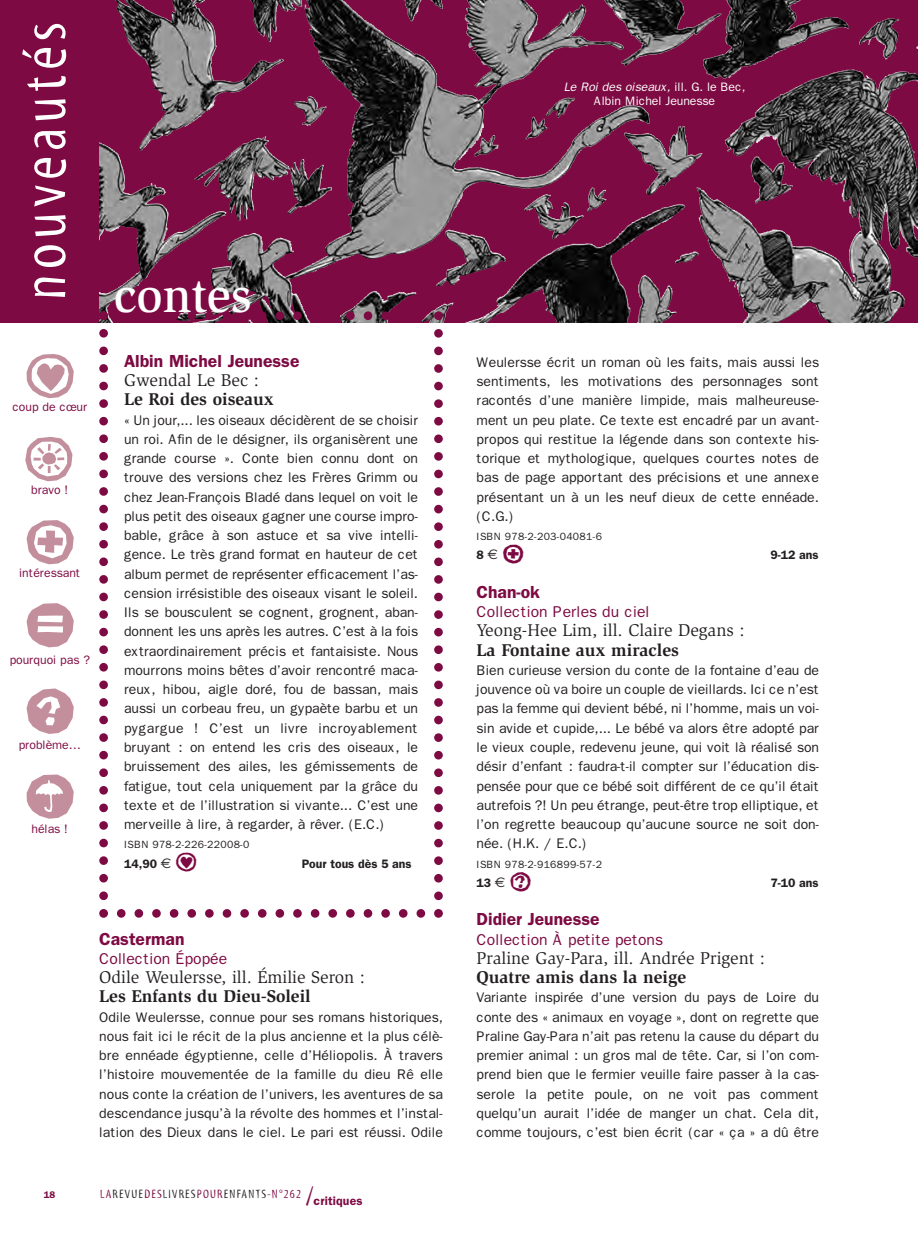
<style>
.page{position:relative;width:918px;height:1241px;background:#fff}
.page>*{position:absolute;margin:0;border:0;box-sizing:border-box;transform-origin:0 0}
.t1{font:82.08px/83px "Ale Signs White LL";color:#c38f9d}
.t2{font:82.08px/84.7px "Ale Signs Black LL";color:#c38f9d}
.t3{font:63px "Myriad Tilt";letter-spacing:.08em;color:#fff}
.t4{font:500 49px "Slimbach";color:#fff}
.t5{font:35px "Ale Signs White LL";color:#7d0a42}
.t6{font:17.5px/19.2px "Slimbach";color:#231f20}
.t7{font:600 17.5px/19.2px "Franklin Gothic";color:#7d0a42}
.t8{font:15.75px "Franklin Gothic";color:#7d0a42}
.t9{font:14px/19.2px "Franklin Gothic";letter-spacing:-.005em;color:#231f20;text-align:justify}
.t10{font:12.25px "Franklin Gothic";letter-spacing:-.005em;color:#7d0a42}
.t11{font:12.25px/14.7px "Franklin Gothic";letter-spacing:-.005em;color:#fff;text-align:center}
.t12{font:12.25px "Myriad Tilt";letter-spacing:.1em;color:#231f20}
.t13{font:600 12.25px "Franklin Gothic";color:#231f20}
.t14{font:10.5px "Franklin Gothic";letter-spacing:.03em;color:#231f20}
.t15{font:600 9.62px "Franklin Gothic";color:#7d0a42}
.s1{font-family:"Slimbach";font-weight:400;color:#231f20}
.s2{font-family:"Slimbach";font-weight:700;color:#231f20}
.s3{font-family:"Euro Sans";font-weight:400;font-size:14px}
.s4{font-weight:700}
.s5{color:#7d0a42}
.s6{font-size:26.25px;color:#7d0a42}
.s7{font-family:"Franklin Gothic";font-weight:600;color:#7d0a42}
.s8{font-style:italic}
</style>
<div class="page">
<svg style="left:0;top:0;width:918px;height:322px;background:#712c4d"></svg>
<img style="left:239px;top:0;width:63px;height:42px">
<svg style="left:99px;top:311px;width:344px;height:606px"></svg>
<p class="t3" style="left:21px;top:300px;width:280px;rotate:-90deg">nouveautés</p>
<p class="t1" style="left:23px;top:329px;width:55px">B o</p>
<p class="t10" style="left:31px;top:483px;width:39px">bravo !</p>
<p class="t10" style="left:12px;top:400px;width:76px">coup de cœur</p>
<p class="t1" style="left:23px;top:495px;width:55px">U</p>
<p class="t10" style="left:19px;top:566px;width:63px">intéressant</p>
<p class="t2" style="left:23px;top:577px;width:55px">a</p>
<p class="t10" style="left:10px;top:652px;width:82px">pourquoi pas ?</p>
<p class="t2" style="left:23px;top:664px;width:55px">g<br>R</p>
<p class="t10" style="left:32px;top:822px;width:38px">hélas !</p>
<p class="t10" style="left:19px;top:737px;width:64px">problème…</p>
<p class="t4" style="left:114px;top:276px;width:139px">contes</p>
<p class="t7" style="left:124px;top:351px;width:177px">Albin Michel Jeunesse<br><span class="s1">Gwendal Le Bec :<br></span><span class="s2">Le Roi des oiseaux</span></p>
<p class="t9" style="left:124px;top:410px;width:296px">« Un jour,... les oiseaux décidèrent de se choisir un roi. Afin de le désigner, ils organisèrent une grande course ». Conte bien connu dont on trouve des versions chez les Frères Grimm ou chez Jean-François Bladé dans lequel on voit le plus petit des oiseaux gagner une course impro&shy;bable, grâce à son astuce et sa vive intelli&shy;gence. Le très grand format en hauteur de cet album permet de représenter efficacement l’as&shy;cension irrésistible des oiseaux visant le soleil.<br>Ils se bousculent se cognent, grognent, aban&shy;donnent les uns après les autres. C’est à la fois extraordinairement précis et fantaisiste. Nous mourrons moins bêtes d’avoir rencontré maca&shy;reux, hibou, aigle doré, fou de bassan, mais aussi un corbeau freu, un gypaète barbu et un pygargue ! C’est un livre incroyablement bruyant : on entend les cris des oiseaux, le bruissement des ailes, les gémissements de fatigue, tout cela uniquement par la grâce du texte et de l’illustration si vivante... C’est une merveille à lire, à regarder, à rêver. (E.C.)</p>
<p class="t14" style="left:124px;top:838px;width:127px">ISBN 978-2-226-22008-0</p>
<p class="t13" style="left:124px;top:856px;width:49px">14,90 <span class="s3">€</span></p>
<p class="t5" style="left:175px;top:839px;width:24px">B</p>
<p class="t13" style="left:302px;top:856px;width:111px">Pour tous dès 5 ans</p>
<p class="t15" style="left:44px;top:1188px;width:13px">18</p>
<p class="t7" style="left:99px;top:928px;width:87px">Casterman</p>
<p class="t8" style="left:99px;top:949px;width:130px">Collection Épopée</p>
<p class="t6" style="left:99px;top:968px;width:267px">Odile Weulersse, ill. Émilie Seron :<br><span class="s4">Les Enfants du Dieu-Soleil</span></p>
<p class="t9" style="left:99px;top:1007px;width:345px">Odile Weulersse, connue pour ses romans historiques, nous fait ici le récit de la plus ancienne et la plus célè&shy;bre ennéade égyptienne, celle d’Héliopolis. À travers l’histoire mouvementée de la famille du dieu Rê elle nous conte la création de l’univers, les aventures de sa descendance jusqu’à la révolte des hommes et l’instal&shy;lation des Dieux dans le ciel. Le pari est réussi. Odile</p>
<p class="t12" style="left:100px;top:1189px;width:264px"><span class="s5">LA</span>REVUE<span class="s5">DES</span>LIVRES<span class="s5">POUR</span>ENFANTS<span class="s5">-N°262</span> <span class="s6">/</span><span class="s7">critiques</span></p>
<p class="t11" style="left:564px;top:79px;width:183px"><span class="s8">Le Roi des oiseaux,</span> ill. G. le Bec,<br>Albin Michel Jeunesse</p>
<p class="t9" style="left:476px;top:352px;width:344px">Weulersse écrit un roman où les faits, mais aussi les sentiments, les motivations des personnages sont racontés d’une manière limpide, mais malheureuse&shy;ment un peu plate. Ce texte est encadré par un avant&shy;propos qui restitue la légende dans son contexte his&shy;torique et mythologique, quelques courtes notes de bas de page apportant des précisions et une annexe présentant un à un les neuf dieux de cette ennéade. (C.G.)</p>
<p class="t14" style="left:476px;top:530px;width:127px">ISBN 978-2-203-04081-6</p>
<p class="t13" style="left:476px;top:548px;width:23px">8 <span class="s3">€</span></p>
<p class="t5" style="left:502px;top:531px;width:24px">U</p>
<p class="t13" style="left:770px;top:548px;width:50px">9-12 ans</p>
<p class="t7" style="left:476px;top:582px;width:65px">Chan-ok</p>
<p class="t8" style="left:476px;top:602px;width:175px">Collection Perles du ciel</p>
<p class="t6" style="left:476px;top:622px;width:270px">Yeong-Hee Lim, ill. Claire Degans :<br><span class="s4">La Fontaine aux miracles</span></p>
<p class="t9" style="left:476px;top:660px;width:344px">Bien curieuse version du conte de la fontaine d’eau de jouvence où va boire un couple de vieillards. Ici ce n’est pas la femme qui devient bébé, ni l’homme, mais un voi&shy;sin avide et cupide,... Le bébé va alors être adopté par le vieux couple, redevenu jeune, qui voit là réalisé son désir d’enfant : faudra-t-il compter sur l’éducation dis&shy;pensée pour que ce bébé soit différent de ce qu’il était autrefois ?! Un peu étrange, peut-être trop elliptique, et l’on regrette beaucoup qu’aucune source ne soit don&shy;née. (H.K. / E.C.)</p>
<p class="t14" style="left:476px;top:857px;width:127px">ISBN 978-2-916899-57-2</p>
<p class="t13" style="left:476px;top:875px;width:30px">13 <span class="s3">€</span></p>
<p class="t5" style="left:509px;top:858px;width:24px">g</p>
<p class="t13" style="left:770px;top:875px;width:50px">7-10 ans</p>
<p class="t7" style="left:476px;top:909px;width:125px">Didier Jeunesse</p>
<p class="t8" style="left:476px;top:929px;width:188px">Collection À petite petons</p>
<p class="t6" style="left:476px;top:949px;width:290px">Praline Gay-Para, ill. Andrée Prigent :<br><span class="s4">Quatre amis dans la neige</span></p>
<p class="t9" style="left:476px;top:987px;width:344px">Variante inspirée d’une version du pays de Loire du conte des « animaux en voyage », dont on regrette que Praline Gay-Para n’ait pas retenu la cause du départ du premier animal : un gros mal de tête. Car, si l’on com&shy;prend bien que le fermier veuille faire passer à la cas&shy;serole la petite poule, on ne voit pas comment quelqu’un aurait l’idée de manger un chat. Cela dit, comme toujours, c’est bien écrit (car « ça » a dû être</p>
</div>
